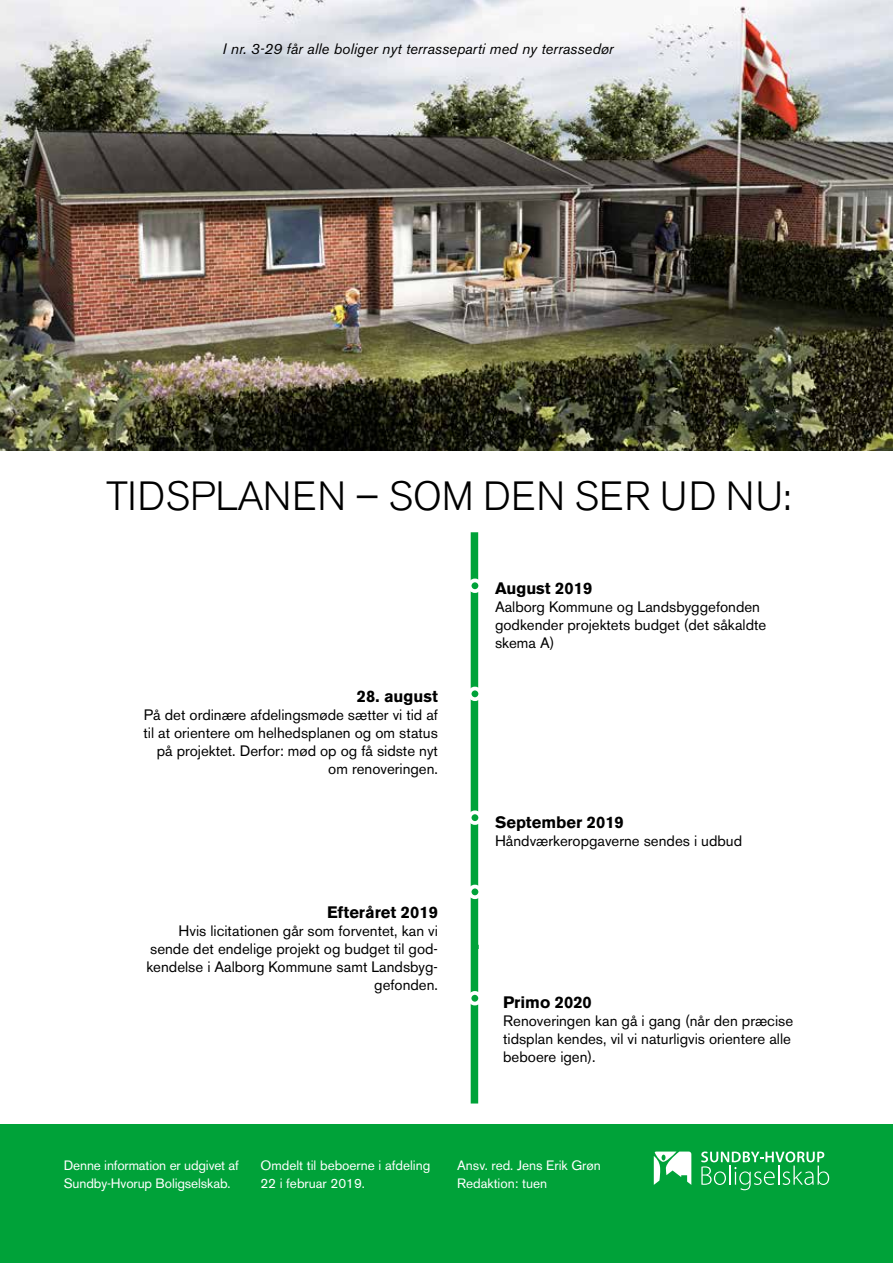
<style>
.page{position:relative;width:893px;height:1263px;background:#fff}
.page>*{position:absolute;margin:0;border:0;box-sizing:border-box;transform-origin:0 0}
.t1{font:300 40.5px "Akzidenz Grotesk BE";color:#000}
.t2{font:700 16.5px "Akzidenz Grotesk BE";color:#000}
.t3{font:15px/18px "Akzidenz Grotesk BE";color:#000;text-align:right}
.t4{font:italic 15px "Akzidenz Grotesk BE";color:#000}
.t5{font:13.5px/18px "Akzidenz Grotesk BE";color:#fff}
</style>
<div class="page">
<div style="left:0;top:1124px;width:893px;height:139px;background:#00a239"></div>
<svg style="left:701px;top:1151px;width:128px;height:39px"></svg>
<svg style="left:654px;top:1151px;width:37px;height:34px"></svg>
<div style="left:471px;top:532px;width:7px;height:571px;background:#00a239"></div>
<div style="left:468px;top:579px;width:14px;height:14px;border:4px solid #fff;border-radius:50%"></div>
<div style="left:468px;top:687px;width:14px;height:14px;border:4px solid #fff;border-radius:50%"></div>
<div style="left:468px;top:810px;width:14px;height:15px;border:4px solid #fff;border-radius:50%"></div>
<div style="left:468px;top:885px;width:14px;height:14px;border:4px solid #fff;border-radius:50%"></div>
<div style="left:468px;top:991px;width:14px;height:14px;border:4px solid #fff;border-radius:50%"></div>
<img style="left:0;top:0;width:893px;height:450px">
<p class="t4" style="left:223px;top:40px;width:393px">I nr. 3-29 får alle boliger nyt terrasseparti med ny terrassedør</p>
<h1 class="t1" style="left:106px;top:473px;width:686px">TIDSPLANEN – SOM DEN SER UD NU:</h1>
<p class="t2" style="left:357px;top:687px;width:83px">28. august</p>
<p class="t3" style="left:144px;top:706px;width:296px">På det ordinære afdelingsmøde sætter vi tid af til at orientere om helhedsplanen og om status på projektet. Derfor: mød op og få sidste nyt om renoveringen.</p>
<p class="t2" style="left:327px;top:903px;width:112px">Efteråret 2019</p>
<p class="t3" style="left:146px;top:922px;width:293px">Hvis licitationen går som forventet, kan vi sende det endelige projekt og budget til god&shy;kendelse i Aalborg Kommune samt Landsbyg&shy;gefonden.</p>
<p class="t2" style="left:495px;top:579px;width:99px">August 2019</p>
<p class="t3" style="left:495px;top:598px;width:273px;text-align:left">Aalborg Kommune og Landsbyggefonden godkender projektets budget (det såkaldte skema A)</p>
<p class="t2" style="left:495px;top:813px;width:130px">September 2019</p>
<p class="t3" style="left:495px;top:832px;width:249px">Håndværkeropgaverne sendes i udbud</p>
<p class="t2" style="left:503px;top:993px;width:90px">Primo 2020</p>
<p class="t3" style="left:503px;top:1012px;width:292px;text-align:left">Renoveringen kan gå i gang (når den præcise tidsplan kendes, vil vi naturligvis orientere alle beboere igen).</p>
<p class="t5" style="left:64px;top:1156px;width:177px">Denne information er udgivet af<br>Sundby-Hvorup Boligselskab.</p>
<p class="t5" style="left:260px;top:1156px;width:171px">Omdelt til beboerne i afdeling<br>22 i februar 2019.</p>
<p class="t5" style="left:457px;top:1156px;width:145px">Ansv. red. Jens Erik Grøn<br>Redaktion: tuen</p>
</div>
